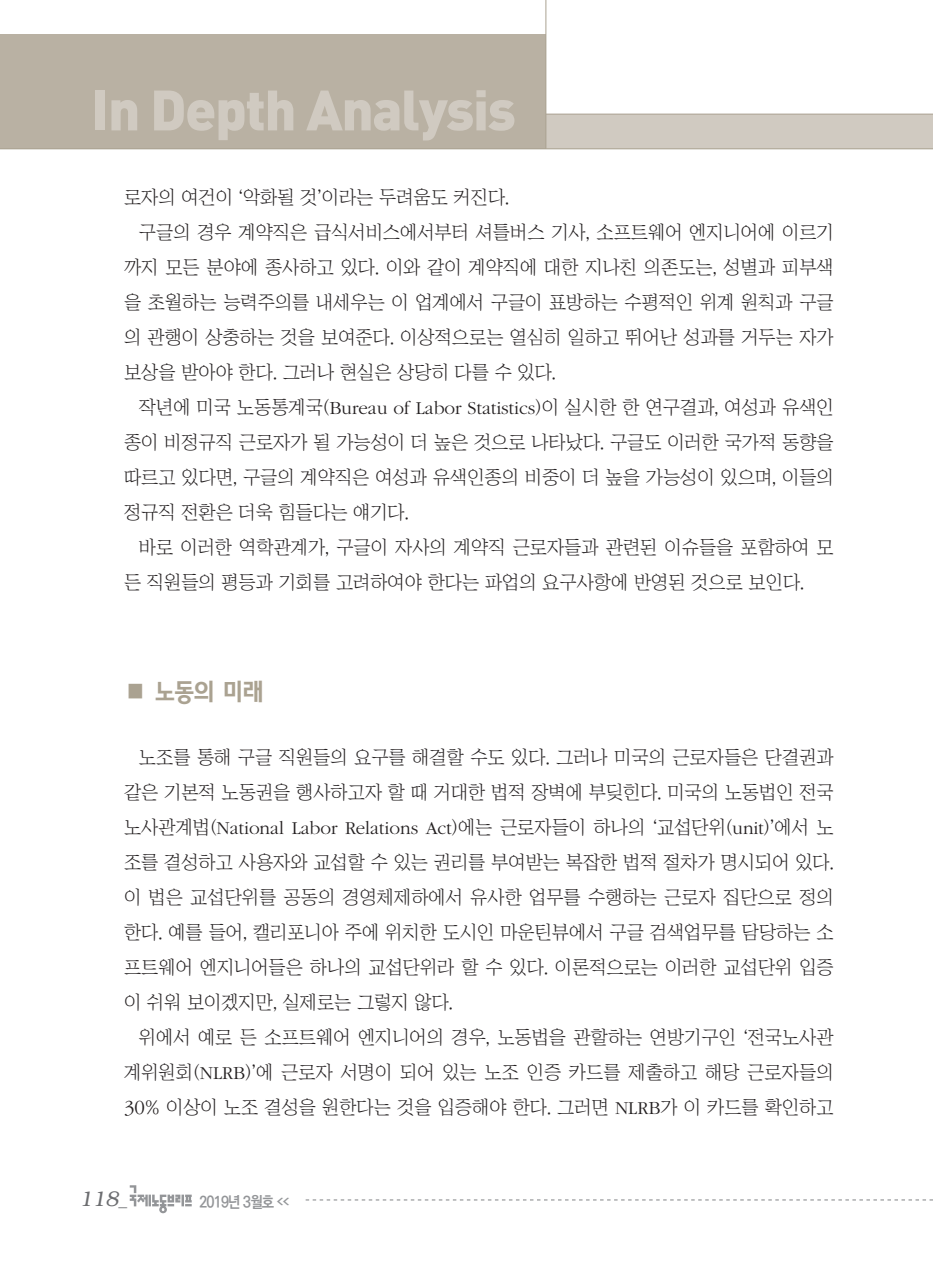
<style>
.page{position:relative;width:933px;height:1275px;background:#fff}
.page>*{position:absolute;margin:0;border:0;box-sizing:border-box;transform-origin:0 0}
.t1{font:56px "Dinbla";letter-spacing:-.025em;color:#d0cac1}
.서론{font:24.5px "KBI Zfor SM Esgo H";color:#aaa291}
.t2{font:italic 300 21px "Bookman";color:#6c6d70}
.본문{font:18.9px/35px "Chosunilbo NM";color:#231f20;text-align:justify}
.t3{font:700 15.75px "Ko Pub Dotum";letter-spacing:-.055em;color:#939598;scale:.9 1}
.s1{font-family:"ITC Garamond Std";font-weight:300}
.s2{font-family:"ITC Garamond Std";font-weight:300;font-size:20.82px}
.s3{font-family:"Helvetica";font-weight:400;font-style:normal;font-size:17.5px}
.s4{font-size:7.88px}
</style>
<div class="page">
<div style="left:0;top:114px;width:933px;height:35px;background:#d0cac1"></div>
<hr style="left:0;top:114px;width:933px;height:1px;background:#aaa291">
<div style="left:0;top:35px;width:546px;height:114px;background:#b9b1a3"></div>
<hr style="left:0;top:148px;width:933px;height:1px;background:#aaa291">
<hr style="left:545px;top:0;width:1px;height:149px;background:#aaa291">
<svg style="left:306px;top:1199px;width:627px;height:1px"></svg>
<svg style="left:130px;top:1185px;width:62px;height:28px"></svg>
<h1 class="t1" style="left:91px;top:73px;width:426px">In Depth Analysis</h1>
<p class="본문" style="left:124px;top:179px;width:386px">로자의 여건이 ‘악화될 것’이라는 두려움도 커진다.</p>
<p class="본문" style="left:124px;top:214px;width:711px;text-indent:15px">구글의 경우 계약직은 급식서비스에서부터 셔틀버스 기사, 소프트웨어 엔지니어에 이르기 까지 모든 분야에 종사하고 있다. 이와 같이 계약직에 대한 지나친 의존도는, 성별과 피부색 을 초월하는 능력주의를 내세우는 이 업계에서 구글이 표방하는 수평적인 위계 원칙과 구글 의 관행이 상충하는 것을 보여준다. 이상적으로는 열심히 일하고 뛰어난 성과를 거두는 자가 보상을 받아야 한다. 그러나 현실은 상당히 다를 수 있다.</p>
<p class="본문" style="left:124px;top:389px;width:711px;text-indent:15px">작년에 미국 노동통계국(<span class="s1">Bureau of Labor Statistics</span>)이 실시한 한 연구결과, 여성과 유색인 종이 비정규직 근로자가 될 가능성이 더 높은 것으로 나타났다. 구글도 이러한 국가적 동향을 따르고 있다면, 구글의 계약직은 여성과 유색인종의 비중이 더 높을 가능성이 있으며, 이들의 정규직 전환은 더욱 힘들다는 얘기다.</p>
<p class="본문" style="left:124px;top:529px;width:711px;text-indent:15px">바로 이러한 역학관계가, 구글이 자사의 계약직 근로자들과 관련된 이슈들을 포함하여 모 든 직원들의 평등과 기회를 고려하여야 한다는 파업의 요구사항에 반영된 것으로 보인다.</p>
<p class="서론" style="left:124px;top:677px;width:142px">■ 노동의 미래</p>
<p class="본문" style="left:124px;top:739px;width:711px;text-indent:15px">노조를 통해 구글 직원들의 요구를 해결할 수도 있다. 그러나 미국의 근로자들은 단결권과 같은 기본적 노동권을 행사하고자 할 때 거대한 법적 장벽에 부딪힌다. 미국의 노동법인 전국 노사관계법(<span class="s1">National Labor Relations Act</span>)에는 근로자들이 하나의 ‘교섭단위(<span class="s1">unit</span>)’에서 노 조를 결성하고 사용자와 교섭할 수 있는 권리를 부여받는 복잡한 법적 절차가 명시되어 있다. 이 법은 교섭단위를 공동의 경영체제하에서 유사한 업무를 수행하는 근로자 집단으로 정의 한다. 예를 들어, 캘리포니아 주에 위치한 도시인 마운틴뷰에서 구글 검색업무를 담당하는 소 프트웨어 엔지니어들은 하나의 교섭단위라 할 수 있다. 이론적으로는 이러한 교섭단위 입증 이 쉬워 보이겠지만, 실제로는 그렇지 않다.</p>
<p class="본문" style="left:124px;top:1019px;width:711px;text-indent:15px">위에서 예로 든 소프트웨어 엔지니어의 경우, 노동법을 관할하는 연방기구인 ‘전국노사관 계위원회(<span class="s1">NLRB</span>)’에 근로자 서명이 되어 있는 노조 인증 카드를 제출하고 해당 근로자들의 <span class="s2">30</span>% 이상이 노조 결성을 원한다는 것을 입증해야 한다. 그러면 <span class="s1">NLRB</span>가 이 카드를 확인하고</p>
<p class="t2" style="left:79px;top:1187px;width:49px">118<span class="s3">_</span></p>
<p class="t3" style="left:199px;top:1194px;width:101px">2019년 3월호 <span class="s4">&lt;&lt;</span></p>
</div>
